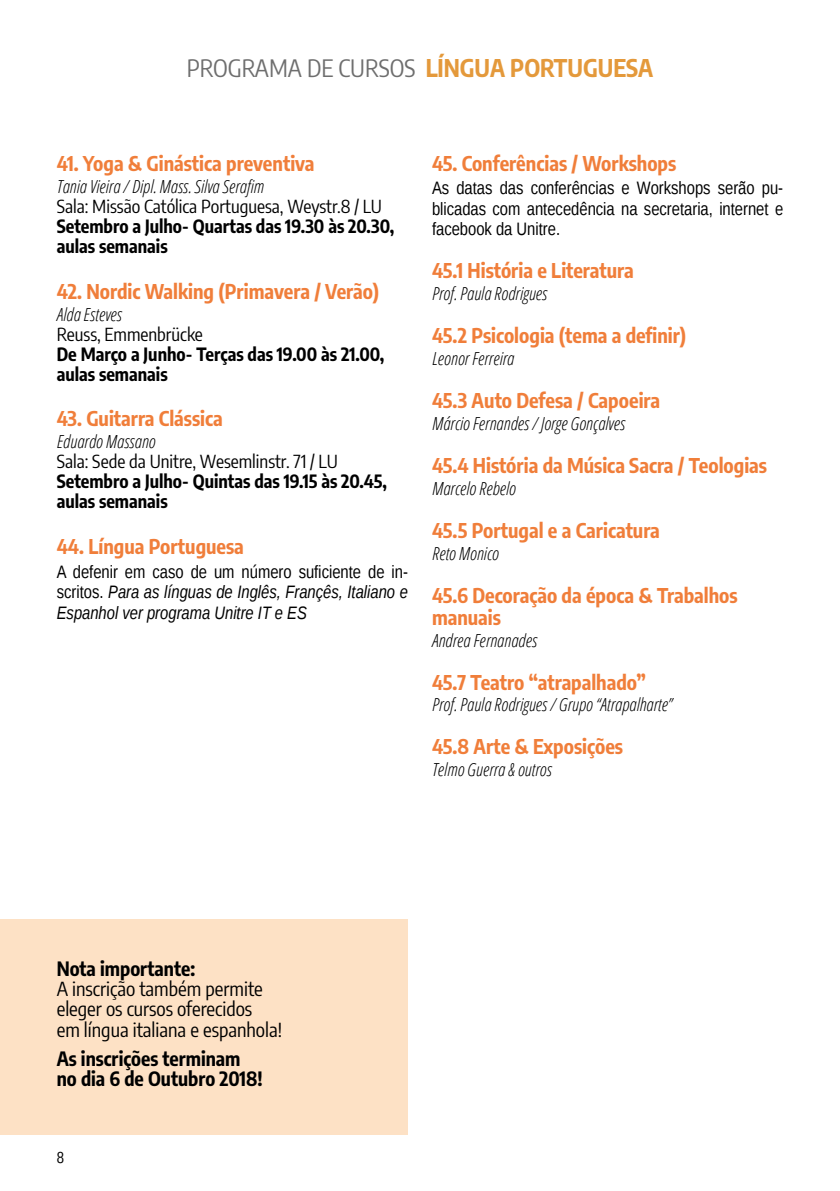
<style>
.page{position:relative;width:840px;height:1191px;background:#fff}
.page>*{position:absolute;margin:0;border:0;box-sizing:border-box;transform-origin:0 0}
.t1{font:24px "Encode Sans Condensed";color:#6e6e6e}
.t2{font:700 20px/22px "Encode Sans Condensed";color:#f07e3a}
.t3{font:19.4px/20.4px "Encode Sans Condensed";color:#000}
.t4{font:700 19.4px/20.4px "Encode Sans Condensed";color:#000}
.t5{font:italic 300 condensed 18px "Open Sans";color:#000}
.t6{font:700 18px/20px "Encode Sans Condensed";color:#000}
.t7{font:italic 18px/20.6px "Liberation Sans Narrow";color:#000;text-align:justify}
.t8{font:18px/20.6px "Liberation Sans Narrow";color:#000;text-align:justify}
.t9{font:18px "Encode Sans Condensed";color:#000}
.t10{font:16px "Liberation Sans Narrow";color:#000}
.s1{font-weight:700;color:#e4993b}
.s2{font-style:normal}
</style>
<div class="page">
<div style="left:0;top:918px;width:408px;height:216px;background:#fde1c5"></div>
<p class="t1" style="left:186px;top:52px;width:468px">PROGRAMA DE CURSOS <span class="s1">LÍNGUA PORTUGUESA</span></p>
<p class="t2" style="left:57px;top:151px;width:259px">41. Yoga &amp; Ginástica preventiva</p>
<p class="t5" style="left:57px;top:174px;width:208px">Tania Vieira / Dipl. Mass. Silva Serafim</p>
<p class="t9" style="left:57px;top:193px;width:326px">Sala: Missão Católica Portuguesa, Weystr.8 / LU</p>
<p class="t6" style="left:57px;top:215px;width:339px">Setembro a Julho- Quartas das 19.30 às 20.30, aulas semanais</p>
<p class="t2" style="left:57px;top:279px;width:324px">42. Nordic Walking (Primavera / Verão)</p>
<p class="t5" style="left:57px;top:302px;width:66px">Alda Esteves</p>
<p class="t9" style="left:57px;top:321px;width:148px">Reuss, Emmenbrücke</p>
<p class="t6" style="left:57px;top:343px;width:329px">De Março a Junho- Terças das 19.00 às 21.00, aulas semanais</p>
<p class="t2" style="left:57px;top:407px;width:167px">43. Guitarra Clássica</p>
<p class="t5" style="left:57px;top:429px;width:100px">Eduardo Massano</p>
<p class="t9" style="left:57px;top:449px;width:282px">Sala: Sede da Unitre, Wesemlinstr. 71 / LU</p>
<p class="t6" style="left:57px;top:470px;width:331px">Setembro a Julho- Quintas das 19.15 às 20.45, aulas semanais</p>
<p class="t2" style="left:57px;top:534px;width:188px">44. Língua Portuguesa</p>
<p class="t7" style="left:57px;top:561px;width:352px"><span class="s2">A defenir em caso de um número suficiente de in&shy;scritos.</span> Para as línguas de Inglês, Françês, Italiano e Espanhol ver programa Unitre IT e ES</p>
<p class="t2" style="left:432px;top:151px;width:245px">45. Conferências / Workshops</p>
<p class="t8" style="left:432px;top:179px;width:352px">As datas das conferências e Workshops serão pu&shy;blicadas com antecedência na secretaria, internet e facebook da Unitre.</p>
<p class="t2" style="left:432px;top:259px;width:203px">45.1 História e Literatura</p>
<p class="t5" style="left:432px;top:281px;width:117px">Prof. Paula Rodrigues</p>
<p class="t2" style="left:432px;top:323px;width:255px">45.2 Psicologia (tema a definir)</p>
<p class="t5" style="left:432px;top:346px;width:84px">Leonor Ferreira</p>
<p class="t2" style="left:432px;top:388px;width:229px">45.3 Auto Defesa / Capoeira</p>
<p class="t5" style="left:432px;top:411px;width:194px">Márcio Fernandes / Jorge Gonçalves</p>
<p class="t2" style="left:432px;top:453px;width:336px">45.4 História da Música Sacra / Teologias</p>
<p class="t5" style="left:432px;top:476px;width:85px">Marcelo Rebelo</p>
<p class="t2" style="left:432px;top:518px;width:229px">45.5 Portugal e a Caricatura</p>
<p class="t5" style="left:432px;top:541px;width:68px">Reto Monico</p>
<p class="t2" style="left:432px;top:583px;width:307px">45.6 Decoração da época &amp; Trabalhos manuais</p>
<p class="t5" style="left:432px;top:628px;width:106px">Andrea Fernanades</p>
<p class="t2" style="left:432px;top:670px;width:215px">45.7 Teatro “atrapalhado”</p>
<p class="t5" style="left:432px;top:692px;width:242px">Prof. Paula Rodrigues / Grupo “Atrapalharte”</p>
<p class="t2" style="left:432px;top:734px;width:192px">45.8 Arte &amp; Exposições</p>
<p class="t5" style="left:432px;top:757px;width:121px">Telmo Guerra &amp; outros</p>
<p class="t4" style="left:57px;top:956px;width:140px">Nota importante:</p>
<p class="t3" style="left:57px;top:977px;width:227px">A inscrição também permite eleger os cursos oferecidos<br>em língua italiana e espanhola!</p>
<p class="t4" style="left:57px;top:1047px;width:207px">As inscrições terminam no dia 6 de Outubro 2018!</p>
<p class="t10" style="left:57px;top:1148px;width:9px">8</p>
</div>
